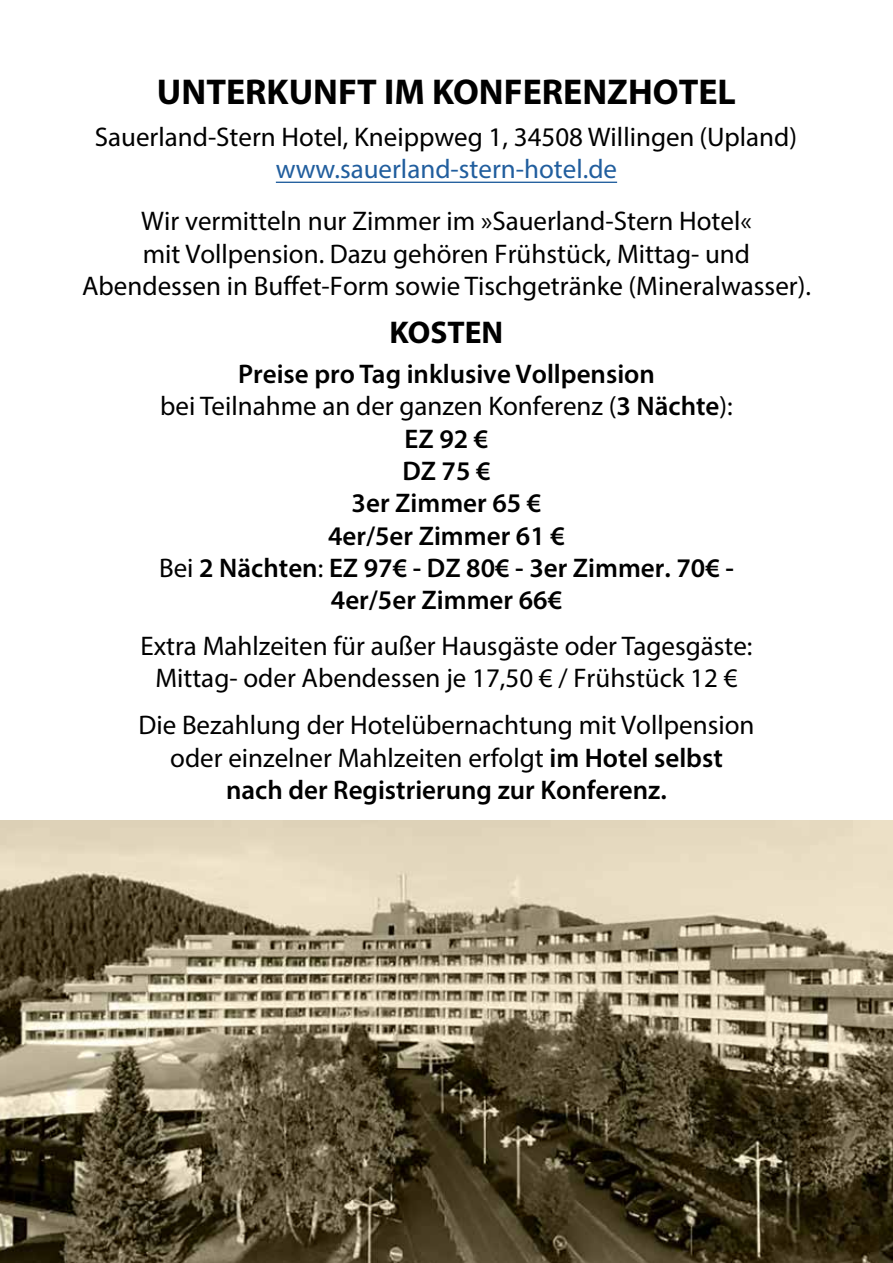
<style>
.page{position:relative;width:893px;height:1263px;background:#fff}
.page>*{position:absolute;margin:0;border:0;box-sizing:border-box;transform-origin:0 0}
.t1{font:700 36px "Myriad Pro";color:#000}
.t2{font:700 31.5px "Myriad Pro";color:#000}
.t3{font:27px/32.4px "Myriad Pro";color:#000;text-align:center}
.t4{font:600 27px/32.4px "Myriad Pro";color:#000;text-align:center}
.t5{font:27px "Myriad Pro";color:#215e9e}
.s1{font-weight:400}
.s2{font-weight:600}
</style>
<div class="page">
<img style="left:0;top:821px;width:893px;height:442px">
<hr style="left:276px;top:182px;width:341px;height:1px;background:#215e9e">
<h1 class="t1" style="left:157px;top:68px;width:581px">UNTERKUNFT IM KONFERENZHOTEL</h1>
<p class="t3" style="left:95px;top:120px;width:704px">Sauerland-Stern Hotel, Kneippweg 1, 34508 Willingen (Upland)</p>
<p class="t5" style="left:276px;top:153px;width:343px">www.sauerland-stern-hotel.de</p>
<p class="t3" style="left:82px;top:205px;width:730px">Wir vermitteln nur Zimmer im »Sauerland-Stern Hotel«<br>mit Vollpension. Dazu gehören Frühstück, Mittag- und<br>Abendessen in Buffet-Form sowie Tischgetränke (Mineralwasser).</p>
<p class="t2" style="left:390px;top:312px;width:115px">KOSTEN</p>
<p class="t4" style="left:159px;top:357px;width:576px">Preise pro Tag inklusive Vollpension<br><span class="s1">bei Teilnahme an der ganzen Konferenz (</span>3 Nächte<span class="s1">):<br></span>EZ 92 €<br>DZ 75 €<br>3er Zimmer 65 €<br>4er/5er Zimmer 61 €<br><span class="s1">Bei</span> 2 Nächten<span class="s1">:</span> EZ 97€ - DZ 80€ - 3er Zimmer. 70€ -<br>4er/5er Zimmer 66€</p>
<p class="t3" style="left:140px;top:629px;width:614px">Extra Mahlzeiten für außer Hausgäste oder Tagesgäste:<br>Mittag- oder Abendessen je 17,50 € / Frühstück 12 €</p>
<p class="t3" style="left:138px;top:709px;width:618px">Die Bezahlung der Hotelübernachtung mit Vollpension oder einzelner Mahlzeiten erfolgt <span class="s2">im Hotel selbst nach der Registrierung zur Konferenz.</span></p>
</div>
